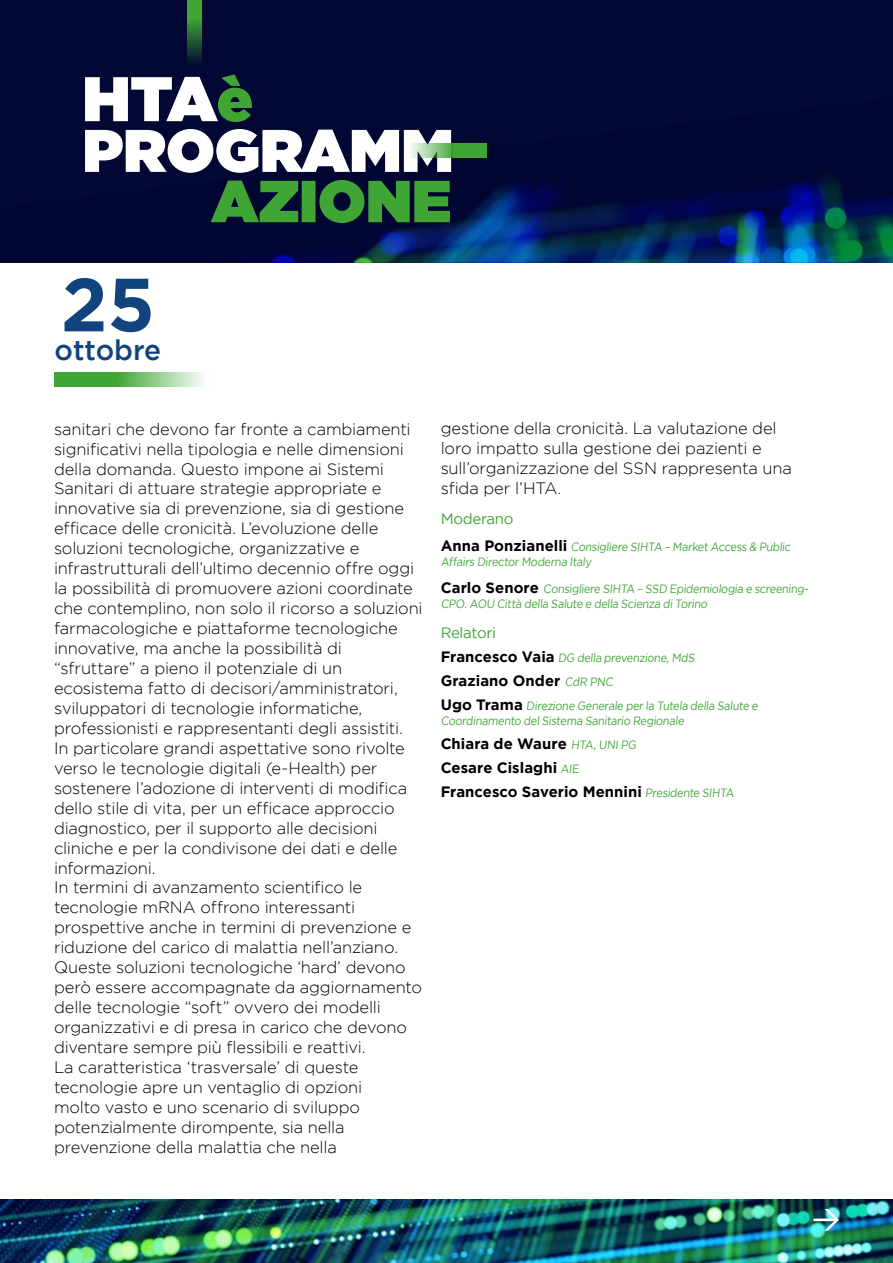
<style>
.page{position:relative;width:893px;height:1263px;background:#fff}
.page>*{position:absolute;margin:0;border:0;box-sizing:border-box;transform-origin:0 0}
.t1{font:700 75.15px "Gotham";color:#11447e}
.t2{font:500 28.2px "Gotham";color:#11447e}
.t3{font:300 16.5px/20px "Gotham";letter-spacing:-.01em;color:#000}
.t4{font:700 15px/23.9px "Gotham";letter-spacing:.005em;color:#000}
.t5{font:15px "Gotham";letter-spacing:-.02em;color:#3fa535}
.t6{font:12px/15.3px "Gotham";color:#3fa535;scale:.9 1}
.s1{font-size:15px}
.s2{font-weight:700;font-size:15px;color:#000}
.s3{font-weight:400;font-size:12px;color:#3fa535}
</style>
<div class="page">
<div style="left:0;top:0;width:893px;height:263px;background:#030734"></div>
<img style="left:210px;top:130px;width:683px;height:133px">
<img style="left:0;top:1199px;width:893px;height:64px">
<svg style="left:211px;top:180px;width:239px;height:43px"></svg>
<svg style="left:85px;top:74px;width:167px;height:48px"></svg>
<svg style="left:85px;top:129px;width:366px;height:44px"></svg>
<svg style="left:404px;top:144px;width:83px;height:14px"></svg>
<svg style="left:187px;top:0;width:14px;height:62px"></svg>
<svg style="left:813px;top:1209px;width:26px;height:22px"></svg>
<svg style="left:54px;top:373px;width:148px;height:14px;background:#73bd6c"></svg>
<h1 class="t1" style="left:61px;top:261px;width:96px">25</h1>
<h2 class="t2" style="left:55px;top:333px;width:108px">ottobre</h2>
<p class="t3" style="left:54px;top:419px;width:370px">sanitari che devono far fronte a cambiamenti significativi nella tipologia e nelle dimensioni della domanda. Questo impone ai Sistemi Sanitari di attuare strategie appropriate e innovative sia di prevenzione, sia di gestione efficace delle cronicità. L’evoluzione delle soluzioni tecnologiche, organizzative e infrastrutturali dell’ultimo decennio offre oggi la possibilità di promuovere azioni coordinate che contemplino, non solo il ricorso a soluzioni farmacologiche e piattaforme tecnologiche innovative, ma anche la possibilità di “sfruttare” a pieno il potenziale di un ecosistema fatto di decisori/amministratori, sviluppatori di tecnologie informatiche, professionisti e rappresentanti degli assistiti.<br>In particolare grandi aspettative sono rivolte verso le tecnologie digitali (e-Health) per sostenere l’adozione di interventi di modifica dello stile di vita, per un efficace approccio diagnostico, per il supporto alle decisioni cliniche e per la condivisone dei dati e delle informazioni.<br>In termini di avanzamento scientifico le tecnologie mRNA offrono interessanti prospettive anche in termini di prevenzione e riduzione del carico di malattia nell’anziano.<br>Queste soluzioni tecnologiche ‘hard’ devono però essere accompagnate da aggiornamento delle tecnologie “soft” ovvero dei modelli organizzativi e di presa in carico che devono diventare sempre più flessibili e reattivi.<br>La caratteristica ‘trasversale’ di queste tecnologie apre un ventaglio di opzioni<br>molto vasto e uno scenario di sviluppo potenzialmente dirompente, sia nella prevenzione della malattia che nella</p>
<p class="t3" style="left:441px;top:418px;width:353px">gestione della cronicità. La valutazione del loro impatto sulla gestione dei pazienti e sull’organizzazione del SSN rappresenta una sfida per l’HTA<span class="s1">.</span></p>
<p class="t5" style="left:441px;top:510px;width:74px">Moderano</p>
<p class="t6" style="left:441px;top:539px;width:392px"><span class="s2">An na Ponzia nelli</span> Consigliere SIHTA – Market Access &amp; Public<br>Affairs Director Moderna Italy</p>
<p class="t6" style="left:441px;top:581px;width:412px"><span class="s2">C a rlo Senore</span> Consigliere SIHTA – SSD Epidemiologia e screening-<br>CPO. AOU Città della Salute e della Scienza di Torino</p>
<p class="t5" style="left:441px;top:625px;width:57px">Relatori</p>
<p class="t6" style="left:441px;top:650px;width:285px"><span class="s2">Francesco Vaia</span> DG della prevenzione, MdS</p>
<p class="t4" style="left:441px;top:668px;width:175px">Graziano Onder <span class="s3">CdR PNC</span></p>
<p class="t6" style="left:441px;top:698px;width:355px"><span class="s2">Ugo Tra m a</span> Direzione Generale per la Tutela della Salute e<br>Coordinamento del Sistema Sanitario Regionale</p>
<p class="t4" style="left:441px;top:731px;width:296px">Chiara de Waure <span class="s3">HTA, UNI PG<br></span>Cesare Cislaghi <span class="s3">AIE<br></span>Francesco Saverio Mennini <span class="s3">Presidente SIHTA</span></p>
</div>
